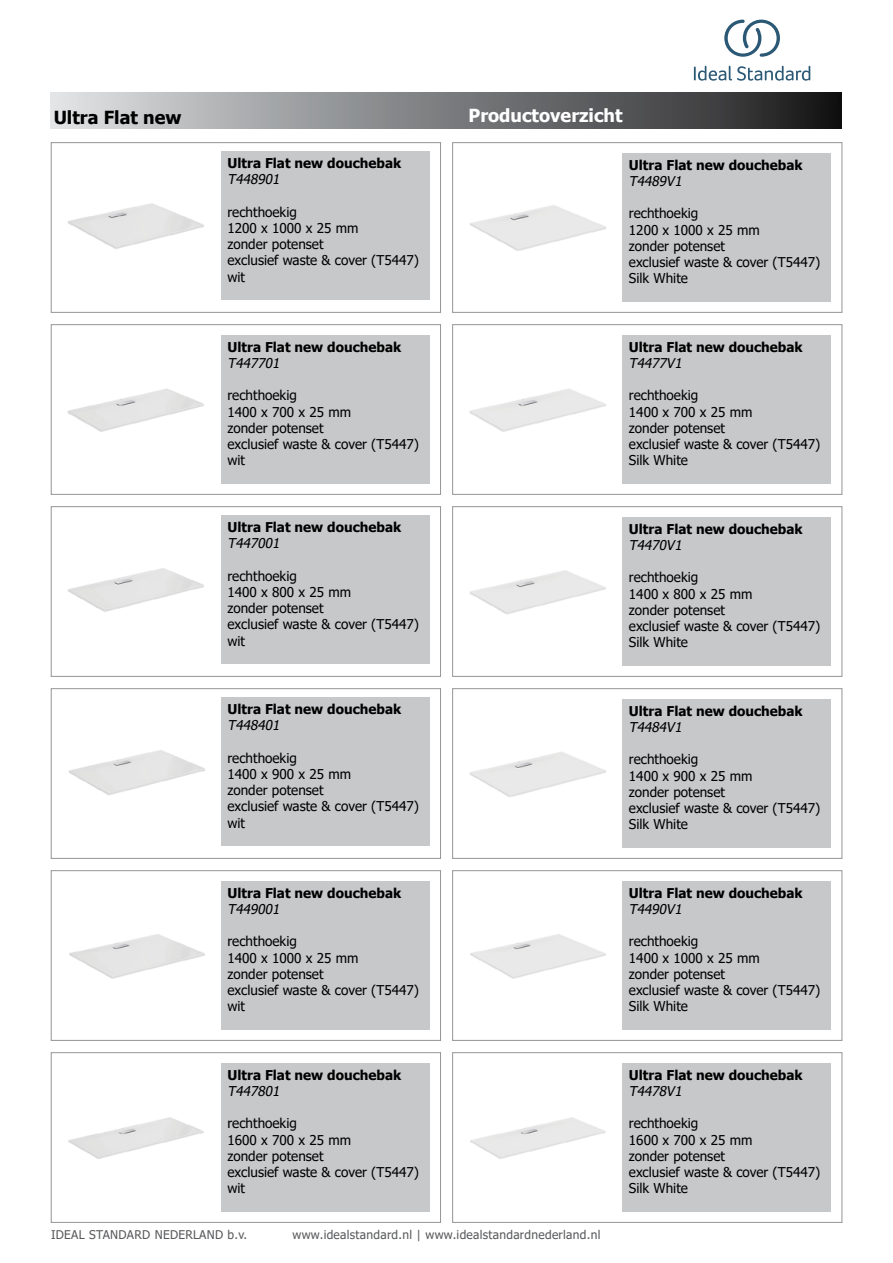
<style>
.page{position:relative;width:893px;height:1263px;background:#fff}
.page>*{position:absolute;margin:0;border:0;box-sizing:border-box;transform-origin:0 0}
.t1{font:700 18px "Tahoma";color:#fff}
.t2{font:700 18px "Tahoma";color:#000}
.t3{font:13.5px/16.2px "Tahoma";color:#000}
.t4{font:700 13.5px "Tahoma";color:#000}
.t5{font:italic 13.5px "Tahoma";color:#000}
.t6{font:12px "Tahoma";letter-spacing:.025em;color:#58595b}
</style>
<div class="page">
<div style="left:51px;top:92px;width:791px;height:37px;background:linear-gradient(to right,#dee1e3,#1a1a1b)"></div>
<div style="left:51px;top:506px;width:390px;height:170px;border:1px solid #939598"></div>
<img style="left:68px;top:568px;width:136px;height:44px">
<div style="left:221px;top:515px;width:209px;height:149px;background:#c7c8ca"></div>
<div style="left:452px;top:506px;width:390px;height:170px;border:1px solid #939598"></div>
<img style="left:470px;top:570px;width:136px;height:45px">
<div style="left:622px;top:517px;width:209px;height:149px;background:#c7c8ca"></div>
<div style="left:51px;top:324px;width:390px;height:171px;border:1px solid #939598"></div>
<img style="left:67px;top:388px;width:137px;height:44px">
<div style="left:221px;top:335px;width:209px;height:149px;background:#c7c8ca"></div>
<div style="left:452px;top:324px;width:390px;height:171px;border:1px solid #939598"></div>
<img style="left:469px;top:389px;width:137px;height:43px">
<div style="left:622px;top:335px;width:209px;height:149px;background:#c7c8ca"></div>
<div style="left:51px;top:142px;width:390px;height:171px;border:1px solid #939598"></div>
<img style="left:68px;top:203px;width:136px;height:46px">
<div style="left:221px;top:151px;width:209px;height:149px;background:#c7c8ca"></div>
<div style="left:452px;top:142px;width:390px;height:171px;border:1px solid #939598"></div>
<img style="left:470px;top:205px;width:136px;height:46px">
<div style="left:622px;top:153px;width:209px;height:149px;background:#c7c8ca"></div>
<div style="left:51px;top:688px;width:390px;height:170px;border:1px solid #939598"></div>
<div style="left:51px;top:870px;width:390px;height:170px;border:1px solid #939598"></div>
<div style="left:51px;top:1052px;width:390px;height:170px;border:1px solid #939598"></div>
<img style="left:68px;top:1117px;width:136px;height:42px">
<div style="left:221px;top:1063px;width:209px;height:149px;background:#c7c8ca"></div>
<img style="left:69px;top:934px;width:136px;height:45px">
<div style="left:221px;top:881px;width:209px;height:149px;background:#c7c8ca"></div>
<img style="left:68px;top:750px;width:137px;height:45px">
<div style="left:221px;top:697px;width:209px;height:149px;background:#c7c8ca"></div>
<div style="left:452px;top:1052px;width:390px;height:170px;border:1px solid #939598"></div>
<img style="left:470px;top:1117px;width:136px;height:42px">
<div style="left:622px;top:1063px;width:209px;height:149px;background:#c7c8ca"></div>
<div style="left:452px;top:870px;width:390px;height:170px;border:1px solid #939598"></div>
<img style="left:470px;top:934px;width:136px;height:45px">
<div style="left:622px;top:881px;width:209px;height:149px;background:#c7c8ca"></div>
<div style="left:452px;top:688px;width:390px;height:170px;border:1px solid #939598"></div>
<img style="left:469px;top:752px;width:137px;height:45px">
<div style="left:622px;top:699px;width:209px;height:149px;background:#c7c8ca"></div>
<svg style="left:694px;top:66px;width:116px;height:15px"></svg>
<svg style="left:724px;top:20px;width:56px;height:37px"></svg>
<h1 class="t2" style="left:54px;top:105px;width:129px">Ultra Flat new</h1>
<p class="t4" style="left:227px;top:154px;width:175px">Ultra Flat new douchebak</p>
<p class="t5" style="left:227px;top:170px;width:57px">T448901</p>
<p class="t3" style="left:227px;top:204px;width:193px">rechthoekig<br>1200 x 1000 x 25 mm<br>zonder potenset<br>exclusief waste &amp; cover (T5447) wit</p>
<p class="t4" style="left:227px;top:337px;width:175px">Ultra Flat new douchebak</p>
<p class="t5" style="left:227px;top:354px;width:57px">T447701</p>
<p class="t3" style="left:227px;top:388px;width:193px">rechthoekig<br>1400 x 700 x 25 mm<br>zonder potenset<br>exclusief waste &amp; cover (T5447) wit</p>
<p class="t4" style="left:227px;top:518px;width:175px">Ultra Flat new douchebak</p>
<p class="t5" style="left:227px;top:534px;width:57px">T447001</p>
<p class="t3" style="left:227px;top:568px;width:193px">rechthoekig<br>1400 x 800 x 25 mm<br>zonder potenset<br>exclusief waste &amp; cover (T5447) wit</p>
<p class="t4" style="left:227px;top:700px;width:175px">Ultra Flat new douchebak</p>
<p class="t5" style="left:227px;top:716px;width:57px">T448401</p>
<p class="t3" style="left:227px;top:750px;width:193px">rechthoekig<br>1400 x 900 x 25 mm<br>zonder potenset<br>exclusief waste &amp; cover (T5447) wit</p>
<p class="t4" style="left:227px;top:883px;width:175px">Ultra Flat new douchebak</p>
<p class="t5" style="left:227px;top:900px;width:57px">T449001</p>
<p class="t3" style="left:227px;top:934px;width:193px">rechthoekig<br>1400 x 1000 x 25 mm<br>zonder potenset<br>exclusief waste &amp; cover (T5447) wit</p>
<p class="t4" style="left:227px;top:1065px;width:175px">Ultra Flat new douchebak</p>
<p class="t5" style="left:227px;top:1082px;width:57px">T447801</p>
<p class="t3" style="left:227px;top:1116px;width:193px">rechthoekig<br>1600 x 700 x 25 mm<br>zonder potenset<br>exclusief waste &amp; cover (T5447) wit</p>
<h1 class="t1" style="left:469px;top:103px;width:155px">Productoverzicht</h1>
<p class="t4" style="left:629px;top:155px;width:175px">Ultra Flat new douchebak</p>
<p class="t5" style="left:629px;top:172px;width:58px">T4489V1</p>
<p class="t3" style="left:629px;top:206px;width:193px">rechthoekig<br>1200 x 1000 x 25 mm<br>zonder potenset<br>exclusief waste &amp; cover (T5447)<br>Silk White</p>
<p class="t4" style="left:629px;top:337px;width:175px">Ultra Flat new douchebak</p>
<p class="t5" style="left:629px;top:354px;width:58px">T4477V1</p>
<p class="t3" style="left:629px;top:388px;width:193px">rechthoekig<br>1400 x 700 x 25 mm<br>zonder potenset<br>exclusief waste &amp; cover (T5447)<br>Silk White</p>
<p class="t4" style="left:629px;top:519px;width:175px">Ultra Flat new douchebak</p>
<p class="t5" style="left:629px;top:536px;width:58px">T4470V1</p>
<p class="t3" style="left:629px;top:570px;width:193px">rechthoekig<br>1400 x 800 x 25 mm<br>zonder potenset<br>exclusief waste &amp; cover (T5447)<br>Silk White</p>
<p class="t4" style="left:629px;top:701px;width:175px">Ultra Flat new douchebak</p>
<p class="t5" style="left:629px;top:718px;width:58px">T4484V1</p>
<p class="t3" style="left:629px;top:752px;width:193px">rechthoekig<br>1400 x 900 x 25 mm<br>zonder potenset<br>exclusief waste &amp; cover (T5447)<br>Silk White</p>
<p class="t4" style="left:629px;top:883px;width:175px">Ultra Flat new douchebak</p>
<p class="t5" style="left:629px;top:900px;width:58px">T4490V1</p>
<p class="t3" style="left:629px;top:934px;width:193px">rechthoekig<br>1400 x 1000 x 25 mm<br>zonder potenset<br>exclusief waste &amp; cover (T5447)<br>Silk White</p>
<p class="t4" style="left:629px;top:1065px;width:175px">Ultra Flat new douchebak</p>
<p class="t5" style="left:629px;top:1082px;width:58px">T4478V1</p>
<p class="t3" style="left:629px;top:1116px;width:193px">rechthoekig<br>1600 x 700 x 25 mm<br>zonder potenset<br>exclusief waste &amp; cover (T5447)<br>Silk White</p>
<p class="t6" style="left:51px;top:1227px;width:198px">IDEAL STANDARD NEDERLAND b.v.</p>
<p class="t6" style="left:292px;top:1227px;width:309px">www.idealstandard.nl | www.idealstandardnederland.nl</p>
</div>
